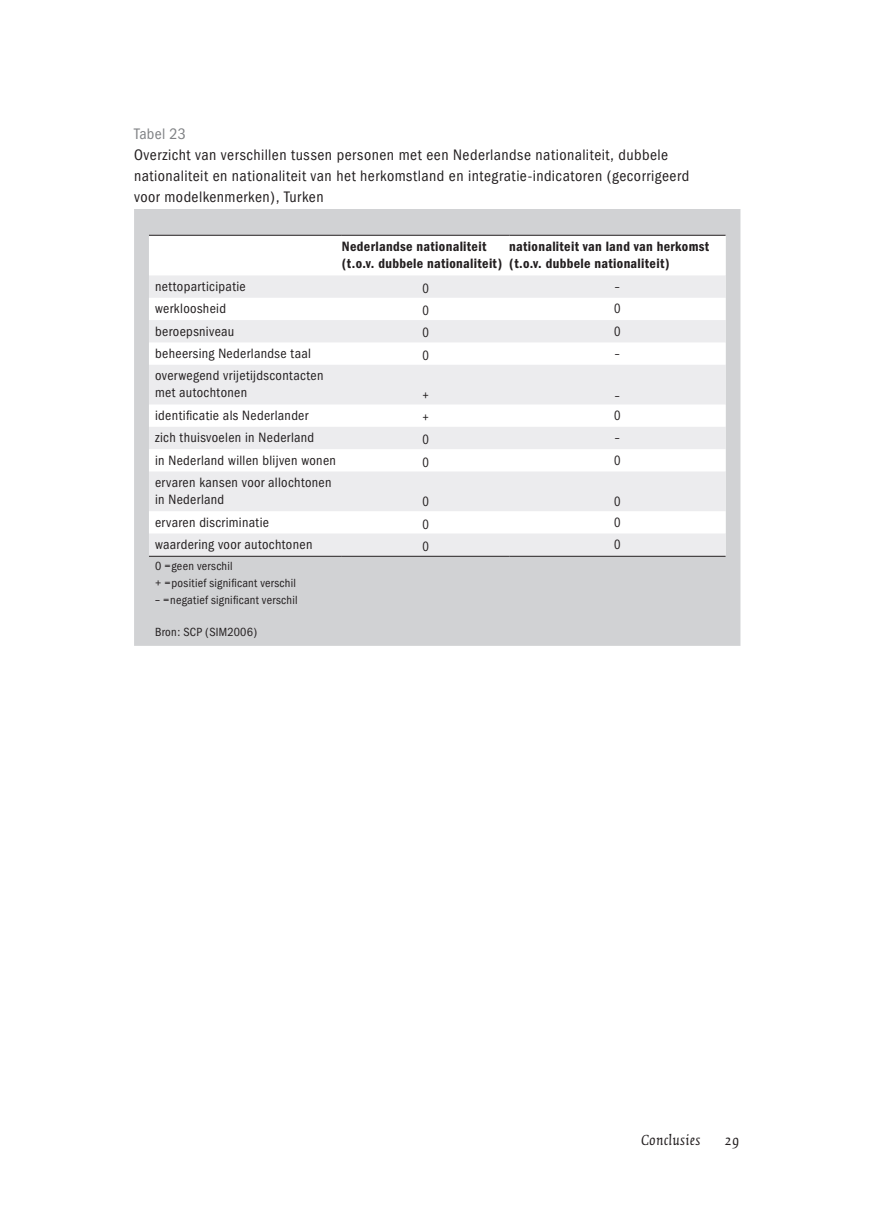
<style>
.page{position:relative;width:874px;height:1221px;background:#fff}
.page>*{position:absolute;margin:0;border:0;box-sizing:border-box;transform-origin:0 0}
.t1{font:condensed 15.75px/21px "Franklin Gothic";letter-spacing:.03em;color:#231f20}
.t2{font:italic 15.75px "Quadraat";letter-spacing:.015em;color:#231f20}
.t3{font:condensed 15.75px "Franklin Gothic";letter-spacing:.015em;color:#808285}
.t4{font:condensed 14px/17px "Franklin Gothic";letter-spacing:.025em;color:#231f20}
.t5{font:600 condensed 14px/17px "Franklin Gothic";letter-spacing:.025em;color:#231f20}
.t6{font:condensed 14px "Franklin Gothic";letter-spacing:.025em;color:#231f20;scale:.9 1}
.t7{font:condensed 12.25px/17px "Franklin Gothic";letter-spacing:.02em;color:#231f20}
.s1{font-size:14px}
</style>
<div class="page">
<div style="left:134px;top:209px;width:606px;height:437px;background:#d1d2d4"></div>
<svg style="left:149px;top:236px;width:576px;height:39px"></svg>
<svg style="left:149px;top:275px;width:576px;height:281px;fill:#ececee"></svg>
<hr style="left:149px;top:556px;width:193px;height:1px;background:#231f20">
<hr style="left:342px;top:556px;width:167px;height:1px;background:#231f20">
<hr style="left:509px;top:556px;width:216px;height:1px;background:#231f20">
<hr style="left:149px;top:235px;width:193px;height:1px;background:#231f20">
<hr style="left:342px;top:235px;width:167px;height:1px;background:#231f20">
<hr style="left:509px;top:235px;width:216px;height:1px;background:#231f20">
<p class="t3" style="left:134px;top:125px;width:53px">Tabel 23</p>
<p class="t1" style="left:134px;top:144px;width:556px">Overzicht van verschillen tussen personen met een Nederlandse nationaliteit, dubbele nationaliteit en nationaliteit van het herkomstland en integratie-indicatoren (gecorrigeerd voor modelkenmerken), Turken</p>
<p class="t5" style="left:342px;top:238px;width:162px">Nederlandse nationaliteit (t.o.v. dubbele nationaliteit)</p>
<p class="t5" style="left:509px;top:238px;width:201px">nationaliteit van land van herkomst (t.o.v. dubbele nationaliteit)</p>
<p class="t4" style="left:155px;top:278px;width:92px">nettoparticipatie</p>
<p class="t6" style="left:422px;top:280px;width:9px">0</p>
<p class="t6" style="left:614px;top:278px;width:7px">–</p>
<p class="t4" style="left:155px;top:300px;width:72px">werkloosheid</p>
<p class="t6" style="left:422px;top:302px;width:9px">0</p>
<p class="t6" style="left:614px;top:301px;width:9px">0</p>
<p class="t4" style="left:155px;top:322px;width:81px">beroepsniveau</p>
<p class="t6" style="left:422px;top:325px;width:9px">0</p>
<p class="t6" style="left:614px;top:323px;width:9px">0</p>
<p class="t4" style="left:155px;top:345px;width:157px">beheersing Nederlandse taal</p>
<p class="t6" style="left:422px;top:347px;width:9px">0</p>
<p class="t6" style="left:614px;top:345px;width:7px">–</p>
<p class="t4" style="left:155px;top:367px;width:170px">overwegend vrijetijdscontacten met autochtonen</p>
<p class="t6" style="left:422px;top:387px;width:9px">+</p>
<p class="t6" style="left:614px;top:387px;width:7px">–</p>
<p class="t4" style="left:155px;top:407px;width:155px">identificatie als Nederlander</p>
<p class="t6" style="left:422px;top:409px;width:9px">+</p>
<p class="t6" style="left:614px;top:407px;width:9px">0</p>
<p class="t4" style="left:155px;top:429px;width:161px">zich thuisvoelen in Nederland</p>
<p class="t6" style="left:422px;top:431px;width:9px">0</p>
<p class="t6" style="left:614px;top:430px;width:7px">–</p>
<p class="t4" style="left:155px;top:451px;width:182px">in Nederland willen blijven wonen</p>
<p class="t6" style="left:422px;top:454px;width:9px">0</p>
<p class="t6" style="left:614px;top:452px;width:9px">0</p>
<p class="t4" style="left:155px;top:474px;width:178px">ervaren kansen voor allochtonen in Nederland</p>
<p class="t6" style="left:422px;top:493px;width:9px">0</p>
<p class="t6" style="left:614px;top:493px;width:9px">0</p>
<p class="t4" style="left:155px;top:513px;width:115px">ervaren discriminatie</p>
<p class="t6" style="left:422px;top:516px;width:9px">0</p>
<p class="t6" style="left:614px;top:514px;width:9px">0</p>
<p class="t4" style="left:155px;top:536px;width:159px">waardering voor autochtonen</p>
<p class="t6" style="left:422px;top:538px;width:9px">0</p>
<p class="t6" style="left:614px;top:536px;width:9px">0</p>
<p class="t7" style="left:155px;top:558px;width:142px">0 =geen verschil<br>+ =positief significant verschil</p>
<p class="t7" style="left:155px;top:592px;width:144px"><span class="s1">–</span> =negatief significant verschil</p>
<p class="t7" style="left:155px;top:623px;width:103px">Bron: SCP (SIM2006)</p>
<p class="t2" style="left:641px;top:1131px;width:60px">Conclusies</p>
<p class="t2" style="left:724px;top:1131px;width:17px">29</p>
</div>
